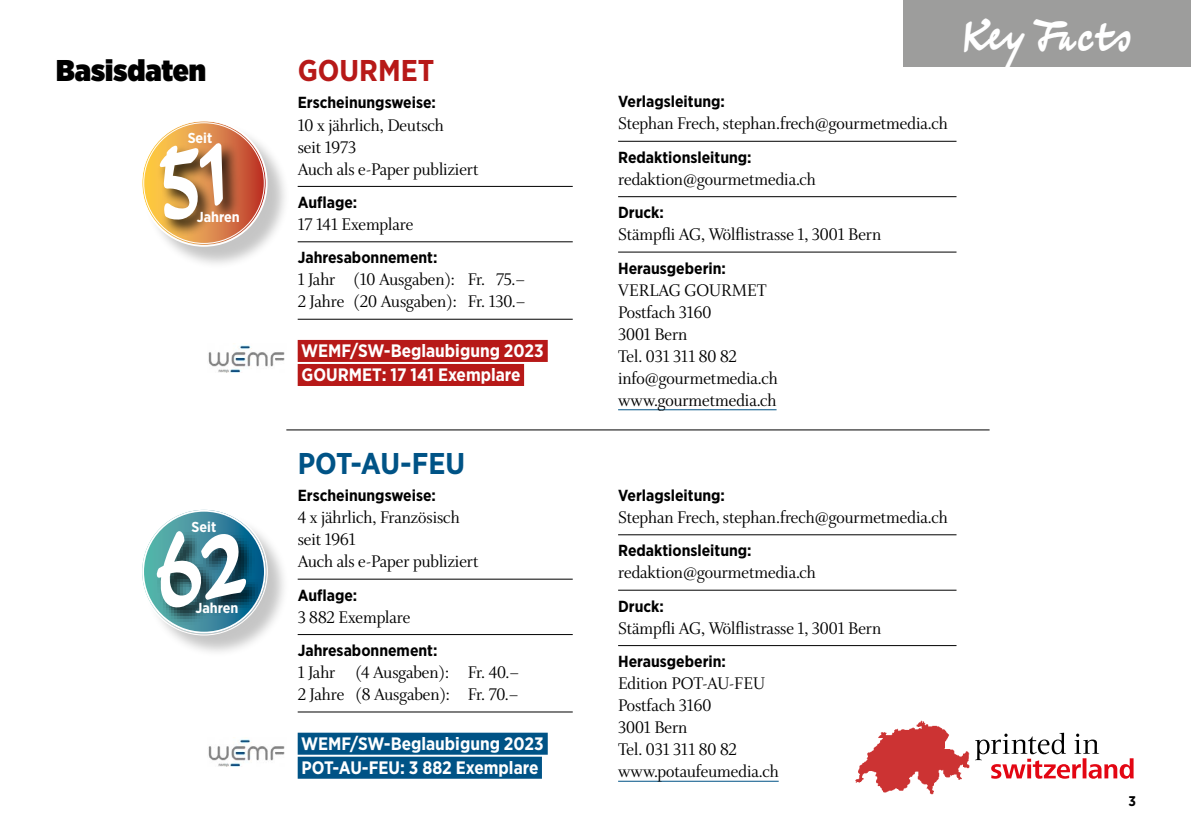
<style>
.page{position:relative;width:1191px;height:840px;background:#fff}
.page>*{position:absolute;margin:0;border:0;box-sizing:border-box;transform-origin:0 0}
.t1{font:700 32px "Eric Machat Script";color:#fff}
.t2{font:700 30px "Gotham Narrow";color:#005386}
.t3{font:900 30px "Gotham Narrow";color:#000}
.t4{font:700 30px "Gotham Narrow";color:#b71918}
.t5{font:18px/22px "Whitman Display";color:#000}
.t6{font:700 18px/24px "Gotham Narrow";color:#fff}
.t7{font:700 16px "Gotham Narrow";color:#000}
.t8{font:700 14.4px "Gotham Narrow";color:#fff}
.t9{font:700 14px "Gotham Narrow";color:#000}
</style>
<div class="page">
<hr style="left:298px;top:186px;width:275px;height:1px;background:#000">
<hr style="left:298px;top:241px;width:275px;height:1px;background:#000">
<hr style="left:298px;top:318px;width:275px;height:1px;background:#000">
<div style="left:298px;top:340px;width:250px;height:22px;background:#b71918"></div>
<div style="left:298px;top:364px;width:226px;height:22px;background:#b71918"></div>
<hr style="left:298px;top:578px;width:275px;height:1px;background:#000">
<hr style="left:298px;top:633px;width:275px;height:1px;background:#000">
<hr style="left:298px;top:711px;width:275px;height:1px;background:#000">
<div style="left:298px;top:732px;width:250px;height:22px;background:#005386"></div>
<div style="left:298px;top:756px;width:244px;height:22px;background:#005386"></div>
<hr style="left:618px;top:141px;width:338px;height:1px;background:#000">
<hr style="left:618px;top:196px;width:338px;height:1px;background:#000">
<hr style="left:618px;top:251px;width:338px;height:1px;background:#000">
<hr style="left:618px;top:409px;width:158px;height:1px;background:#005386">
<hr style="left:618px;top:534px;width:338px;height:1px;background:#000">
<hr style="left:618px;top:589px;width:338px;height:1px;background:#000">
<hr style="left:618px;top:644px;width:338px;height:1px;background:#000">
<hr style="left:618px;top:780px;width:160px;height:1px;background:#005386">
<hr style="left:286px;top:429px;width:703px;height:1px;background:#000">
<img style="left:208px;top:343px;width:77px;height:29px">
<img style="left:208px;top:737px;width:77px;height:28px">
<svg style="left:984px;top:732px;width:149px;height:46px"></svg>
<img style="left:855px;top:720px;width:129px;height:75px">
<div style="left:903px;top:0;width:288px;height:66px;background:#9d9d9c"></div>
<div style="left:143px;top:123px;width:148px;height:147px;background:#000;opacity:.23"></div>
<svg style="left:142px;top:121px;width:124px;height:124px;background:#db8756"></svg>
<div style="left:157px;top:140px;width:84px;height:96px;background:#000;opacity:.75"></div>
<div style="left:143px;top:511px;width:148px;height:147px;background:#000;opacity:.23"></div>
<svg style="left:142px;top:509px;width:124px;height:124px"></svg>
<div style="left:142px;top:509px;width:124px;height:124px;border:2px solid #fff;border-radius:50%"></div>
<div style="left:154px;top:529px;width:109px;height:95px;background:#000;opacity:.75"></div>
<svg style="left:153px;top:138px;width:77px;height:83px;background:#b47f3d"></svg>
<svg style="left:146px;top:525px;width:106px;height:85px;background:#387480"></svg>
<h2 class="t3" style="left:56px;top:50px;width:151px">Basisdaten</h2>
<p class="t8" style="left:188px;top:129px;width:26px">Seit</p>
<p class="t8" style="left:197px;top:207px;width:45px">Jahren</p>
<p class="t8" style="left:191px;top:517px;width:26px">Seit</p>
<p class="t8" style="left:195px;top:598px;width:45px">Jahren</p>
<h2 class="t4" style="left:298px;top:51px;width:138px">GOURMET</h2>
<p class="t7" style="left:298px;top:92px;width:140px">Erscheinungsweise:</p>
<p class="t5" style="left:298px;top:114px;width:182px">10 x jährlich, Deutsch<br>seit 1973<br>Auch als e-Paper publiziert</p>
<p class="t7" style="left:298px;top:192px;width:61px">Auflage:</p>
<p class="t5" style="left:298px;top:213px;width:117px">17 141 Exemplare</p>
<p class="t7" style="left:298px;top:247px;width:141px">Jahresabonnement:</p>
<p class="t5" style="left:298px;top:269px;width:229px">1 Jahr (10 Ausgaben): Fr. 75.–<br>2 Jahre (20 Ausgaben): Fr. 130.–</p>
<p class="t6" style="left:301px;top:338px;width:244px">WEMF/SW-Beglaubigung 2023<br>GOURMET: 17 141 Exemplare</p>
<h2 class="t2" style="left:298px;top:443px;width:169px">POT-AU-FEU</h2>
<p class="t7" style="left:298px;top:485px;width:140px">Erscheinungsweise:</p>
<p class="t5" style="left:298px;top:506px;width:182px">4 x jährlich, Französisch seit 1961<br>Auch als e-Paper publiziert</p>
<p class="t7" style="left:298px;top:584px;width:61px">Auflage:</p>
<p class="t5" style="left:298px;top:606px;width:114px">3 882 Exemplare</p>
<p class="t7" style="left:298px;top:639px;width:141px">Jahresabonnement:</p>
<p class="t5" style="left:298px;top:661px;width:223px">1 Jahr (4 Ausgaben): Fr. 40.–<br>2 Jahre (8 Ausgaben): Fr. 70.–</p>
<p class="t6" style="left:301px;top:730px;width:244px">WEMF/SW-Beglaubigung 2023<br>POT-AU-FEU: 3 882 Exemplare</p>
<p class="t7" style="left:618px;top:91px;width:108px">Verlagsleitung:</p>
<p class="t5" style="left:618px;top:113px;width:331px">Stephan Frech, stephan.frech@gourmetmedia.ch</p>
<p class="t7" style="left:618px;top:147px;width:135px">Redaktionsleitung:</p>
<p class="t5" style="left:618px;top:168px;width:199px">redaktion@gourmetmedia.ch</p>
<p class="t7" style="left:618px;top:202px;width:47px">Druck:</p>
<p class="t5" style="left:618px;top:223px;width:265px">Stämpfli AG, Wölflistrasse 1, 3001 Bern</p>
<p class="t7" style="left:618px;top:257px;width:109px">Herausgeberin:</p>
<p class="t5" style="left:618px;top:279px;width:161px">VERLAG GOURMET<br>Postfach 3160<br>3001 Bern<br>Tel. 031 311 80 82 info@gourmetmedia.ch www.gourmetmedia.ch</p>
<h1 class="t1" style="left:962px;top:17px;width:171px">Key Facts</h1>
<p class="t7" style="left:618px;top:484px;width:108px">Verlagsleitung:</p>
<p class="t5" style="left:618px;top:506px;width:331px">Stephan Frech, stephan.frech@gourmetmedia.ch</p>
<p class="t7" style="left:618px;top:540px;width:135px">Redaktionsleitung:</p>
<p class="t5" style="left:618px;top:561px;width:199px">redaktion@gourmetmedia.ch</p>
<p class="t7" style="left:618px;top:595px;width:47px">Druck:</p>
<p class="t5" style="left:618px;top:617px;width:265px">Stämpfli AG, Wölflistrasse 1, 3001 Bern</p>
<p class="t7" style="left:618px;top:650px;width:109px">Herausgeberin:</p>
<p class="t5" style="left:618px;top:672px;width:162px">Edition POT-AU-FEU<br>Postfach 3160<br>3001 Bern<br>Tel. 031 311 80 82 www.potaufeumedia.ch</p>
<p class="t9" style="left:1128px;top:791px;width:9px">3</p>
</div>
